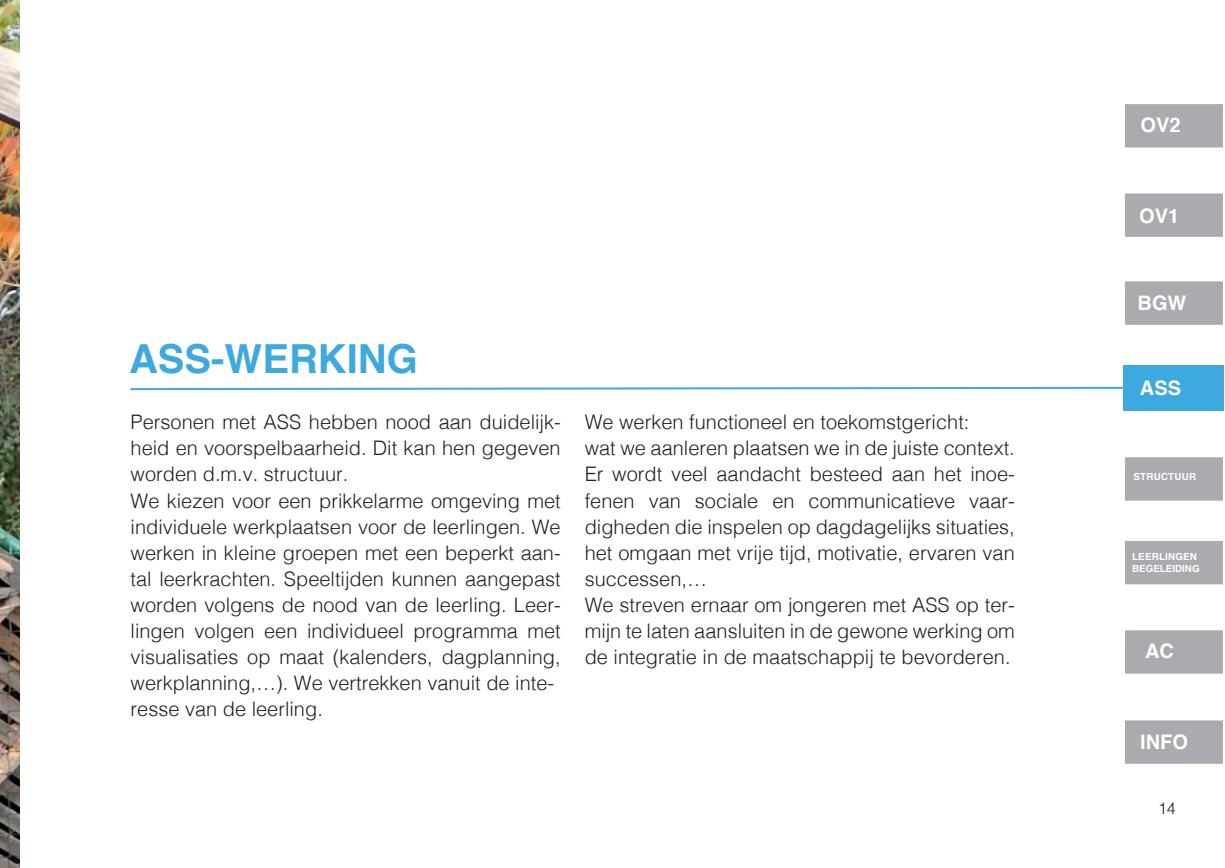
<style>
.page{position:relative;width:1225px;height:868px;background:#fff}
.page>*{position:absolute;margin:0;border:0;box-sizing:border-box;transform-origin:0 0}
.t1{font:700 40px "Helvetica";color:#3ea9df}
.t2{font:300 20px/26px "Helvetica";color:#231f20}
.t3{font:700 20px "Helvetica";color:#fff}
.t4{font:300 16px "Helvetica";color:#231f20}
.t5{font:700 9.8px/11.8px "Helvetica";color:#fff}
.t6{font:700 9.8px "Helvetica";letter-spacing:.02em;color:#fff}
</style>
<div class="page">
<img style="left:0;top:0;width:20px;height:867px">
<svg style="left:130px;top:386px;width:994px;height:5px"></svg>
<div style="left:1124px;top:103px;width:100px;height:45px;background:#aaabaf"></div>
<div style="left:1123px;top:102px;width:102px;height:47px;border:2px solid #fff"></div>
<div style="left:1124px;top:192px;width:100px;height:46px;background:#aaabaf"></div>
<div style="left:1123px;top:191px;width:102px;height:48px;border:2px solid #fff"></div>
<div style="left:1124px;top:280px;width:100px;height:46px;background:#aaabaf"></div>
<div style="left:1123px;top:279px;width:102px;height:48px;border:2px solid #fff"></div>
<div style="left:1124px;top:365px;width:100px;height:46px;background:#3ea9df"></div>
<div style="left:1124px;top:456px;width:100px;height:45px;background:#aaabaf"></div>
<div style="left:1123px;top:455px;width:102px;height:47px;border:2px solid #fff"></div>
<div style="left:1124px;top:540px;width:100px;height:45px;background:#aaabaf"></div>
<div style="left:1123px;top:539px;width:102px;height:47px;border:2px solid #fff"></div>
<div style="left:1124px;top:629px;width:100px;height:45px;background:#aaabaf"></div>
<div style="left:1123px;top:628px;width:102px;height:47px;border:2px solid #fff"></div>
<div style="left:1124px;top:719px;width:100px;height:45px;background:#aaabaf"></div>
<div style="left:1123px;top:718px;width:102px;height:47px;border:2px solid #fff"></div>
<h1 class="t1" style="left:129px;top:343px;width:290px">ASS-WERKING</h1>
<p class="t2" style="left:131px;top:411px;width:432px">Personen met ASS hebben nood aan duidelijk&shy;heid en voorspelbaarheid. Dit kan hen gegeven worden d.m.v. structuur.<br>We kiezen voor een prikkelarme omgeving met individuele werkplaatsen voor de leerlingen. We werken in kleine groepen met een beperkt aan&shy;tal leerkrachten. Speeltijden kunnen aangepast worden volgens de nood van de leerling. Leer&shy;lingen volgen een individueel programma met visualisaties op maat (kalenders, dagplanning, werkplanning,…). We vertrekken vanuit de inte&shy;resse van de leerling.</p>
<p class="t2" style="left:585px;top:411px;width:432px">We werken functioneel en toekomstgericht:<br>wat we aanleren plaatsen we in de juiste context.<br>Er wordt veel aandacht besteed aan het inoe&shy;fenen van sociale en communicatieve vaar&shy;digheden die inspelen op dagdagelijks situaties, het omgaan met vrije tijd, motivatie, ervaren van successen,…<br>We streven ernaar om jongeren met ASS op ter&shy;mijn te laten aansluiten in de gewone werking om de integratie in de maatschappij te bevorderen.</p>
<p class="t3" style="left:1140px;top:117px;width:42px">OV2</p>
<p class="t3" style="left:1139px;top:208px;width:42px">OV1</p>
<p class="t3" style="left:1137px;top:295px;width:50px">BGW</p>
<p class="t3" style="left:1140px;top:380px;width:43px">ASS</p>
<p class="t6" style="left:1133px;top:472px;width:64px">STRUCTUUR</p>
<p class="t5" style="left:1132px;top:551px;width:69px">LEERLINGEN<br>BEGELEIDING</p>
<p class="t3" style="left:1145px;top:643px;width:30px">AC</p>
<p class="t3" style="left:1140px;top:733px;width:49px">INFO</p>
<p class="t4" style="left:1158px;top:801px;width:19px">14</p>
</div>
